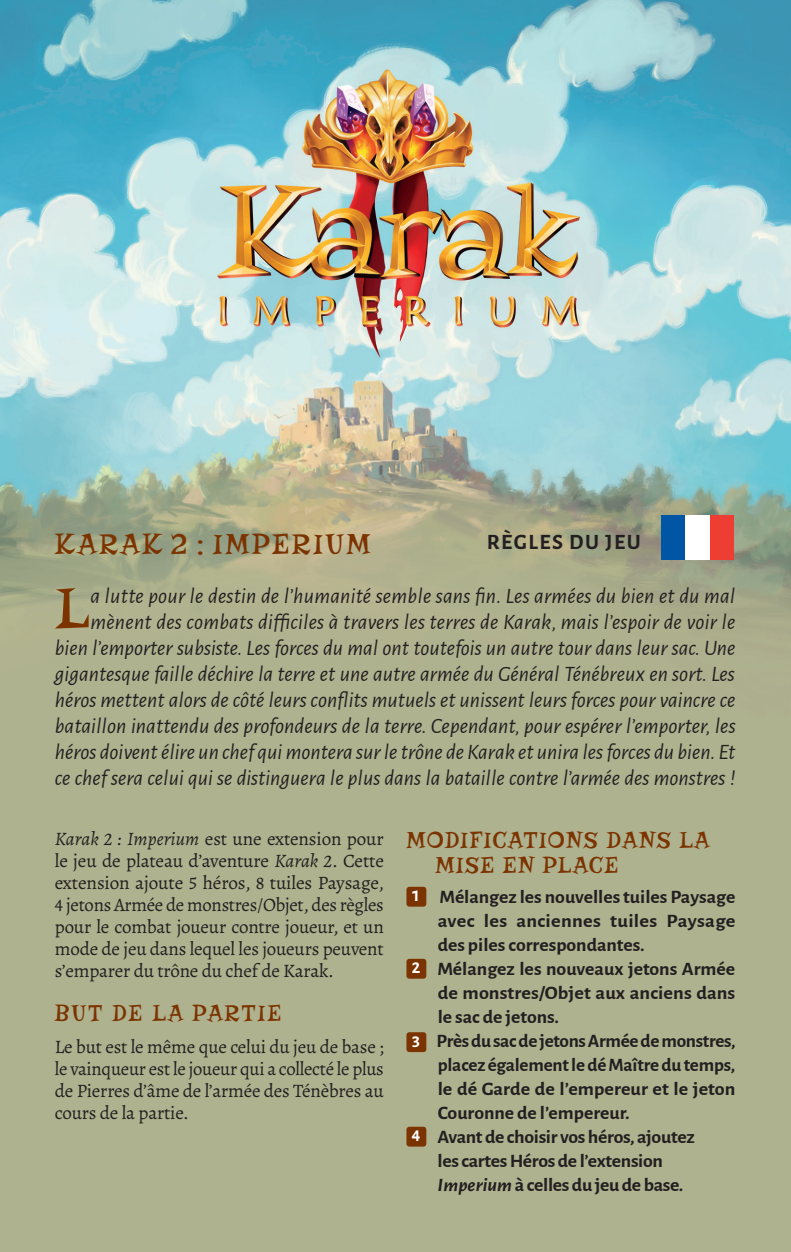
<style>
.page{position:relative;width:791px;height:1252px;background:#fff}
.page>*{position:absolute;margin:0;border:0;box-sizing:border-box;transform-origin:0 0}
.t1{font:60.2px "Risque";color:#7b3300}
.t2{font:30px "Risque";letter-spacing:.08em;color:#7b3300}
.t3{font:24px/25.8px "Risque";letter-spacing:.05em;color:#7b3300}
.t4{font:24px "Risque";letter-spacing:.08em;color:#7b3300}
.t5{font:italic 22px/26px "Alegreya Sans";color:#231f20;text-align:right}
.t6{font:700 22px "Alegreya Sans";letter-spacing:.07em;color:#231f20}
.t7{font:19px/22px "Alegreya";letter-spacing:-.01em;color:#231f20;text-align:justify}
.t8{font:700 19px "Alegreya Sans";letter-spacing:-.005em;color:#231f20;scale:1.04 1}
.t9{font:700 19px "Alegreya Sans";letter-spacing:-.005em;color:#231f20}
.t10{font:700 19px "Alegreya Sans";letter-spacing:-.005em;color:#231f20;scale:1.06 1}
.t11{font:700 19px "Alegreya Sans";letter-spacing:.015em;color:#231f20;scale:1.07 1}
.s1{font-style:italic}
.s2{font-size:18px;color:#fff}
</style>
<div class="page">
<img style="left:0;top:0;width:791px;height:1251px">
<div style="left:406px;top:886px;width:20px;height:20px;background:#7b3300;border-radius:3px"></div>
<div style="left:406px;top:958px;width:20px;height:20px;background:#7b3300;border-radius:3px"></div>
<div style="left:406px;top:1032px;width:20px;height:20px;background:#7b3300;border-radius:3px"></div>
<div style="left:406px;top:1126px;width:20px;height:20px;background:#7b3300;border-radius:3px"></div>
<div style="left:661px;top:515px;width:24px;height:44px;background:#0155a5"></div>
<div style="left:709px;top:515px;width:24px;height:44px;background:#ee3e34"></div>
<div style="left:685px;top:515px;width:24px;height:44px;background:#fff"></div>
<p class="t6" style="left:487px;top:526px;width:156px">RÈGLES DU JEU</p>
<h2 class="t2" style="left:55px;top:526px;width:317px">KARAK 2 : IMPERIUM</h2>
<h1 class="t1" style="left:56px;top:574px;width:36px">L</h1>
<p class="t5" style="left:55px;top:581px;width:682px">a lutte pour le destin de l’humanité semble sans fin. Les armées du bien et du mal mènent des combats difficiles à travers les terres de Karak, mais l’espoir de voir le bien l’emporter subsiste. Les forces du mal ont toutefois un autre tour dans leur sac. Une gigantesque faille déchire la terre et une autre armée du Général Ténébreux en sort. Les héros mettent alors de côté leurs conflits mutuels et unissent leurs forces pour vaincre ce bataillon inattendu des profondeurs de la terre. Cependant, pour espérer l’emporter, les héros doivent élire un chef qui montera sur le trône de Karak et unira les forces du bien. Et ce chef sera celui qui se distinguera le plus dans la bataille contre l’armée des monstres !</p>
<p class="t7" style="left:55px;top:827px;width:331px"><span class="s1">Karak 2 : Imperium</span> est une extension pour le jeu de plateau d’aventure <span class="s1">Karak 2</span>. Cette extension ajoute 5 héros, 8 tuiles Paysage, 4 jetons Armée de monstres/Objet, des règles pour le combat joueur contre joueur, et un mode de jeu dans lequel les joueurs peuvent s’emparer du trône du chef de Karak.</p>
<p class="t4" style="left:55px;top:999px;width:228px">BUT DE LA PARTIE</p>
<p class="t7" style="left:55px;top:1035px;width:330px">Le but est le même que celui du jeu de base ; le vainqueur est le joueur qui a collecté le plus de Pierres d’âme de l’armée des Ténèbres au cours de la partie.</p>
<p class="t3" style="left:435px;top:826px;width:276px;text-indent:-29px">MODIFICATIONS DANS LA<br>MISE EN PLACE</p>
<p class="t8" style="left:412px;top:883px;width:312px"><span class="s2">1</span> Mélangez les nouvelles tuiles Paysage</p>
<p class="t11" style="left:437px;top:907px;width:280px">avec les anciennes tuiles Paysage</p>
<p class="t8" style="left:437px;top:931px;width:201px">des piles correspondantes.</p>
<p class="t8" style="left:412px;top:955px;width:312px"><span class="s2">2</span> Mélangez les nouveaux jetons Armée</p>
<p class="t10" style="left:437px;top:979px;width:282px">de monstres/Objet aux anciens dans</p>
<p class="t8" style="left:437px;top:1003px;width:118px">le sac de jetons.</p>
<p class="t9" style="left:412px;top:1027px;width:325px"><span class="s2">3</span> Près du sac de jetons Armée de monstres,</p>
<p class="t9" style="left:437px;top:1051px;width:299px">placez également le dé Maître du temps,</p>
<p class="t10" style="left:437px;top:1075px;width:282px">le dé Garde de l’empereur et le jeton</p>
<p class="t8" style="left:437px;top:1099px;width:186px">Couronne de l’empereur.</p>
<p class="t8" style="left:412px;top:1123px;width:273px"><span class="s2">4</span> Avant de choisir vos héros, ajoutez</p>
<p class="t8" style="left:437px;top:1147px;width:218px">les cartes Héros de l’extension</p>
<p class="t8" style="left:437px;top:1171px;width:238px"><span class="s1">Imperium</span> à celles du jeu de base.</p>
</div>
